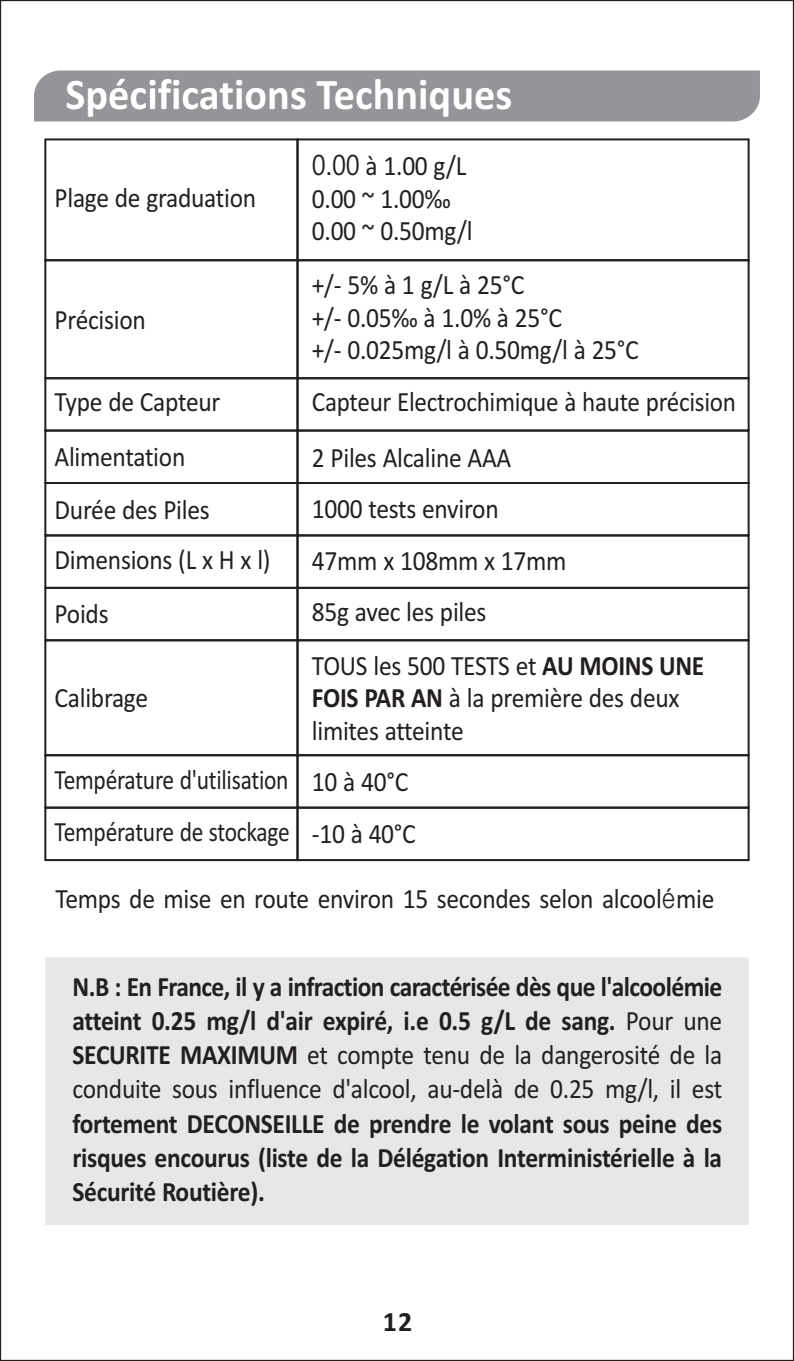
<style>
.page{position:relative;width:794px;height:1361px;background:#fff}
.page>*{position:absolute;margin:0;border:0;box-sizing:border-box;transform-origin:0 0}
.t1{font:700 44px "Calibri";color:#fff;scale:.96 1}
.t2{font:28px/32.4px "Calibri";letter-spacing:-.01em;color:#231f20;scale:.91 1}
.t3{font:700 28px/34px "Calibri";letter-spacing:-.01em;color:#231f20;text-align:justify;scale:.91 1}
.t4{font:28px/52.4px "Calibri";letter-spacing:-.01em;color:#231f20;scale:.84 1}
.t5{font:700 28px "Calibri";letter-spacing:-.01em;color:#231f20}
.s1{font-family:"Malgun Gothic"}
.s2{font-family:"Arial Unicode MS"}
.s3{font-weight:700}
.s4{font-family:"Gulim"}
.s5{font-weight:400}
</style>
<div class="page">
<div style="left:34px;top:70px;width:726px;height:51px;background:#939598"></div>
<svg style="left:44px;top:138px;width:706px;height:724px"></svg>
<div style="left:45px;top:957px;width:703px;height:268px;background:#e6e7e9"></div>
<h1 class="t1" style="left:66px;top:76px;width:467px">Spécifications Techniques</h1>
<p class="t2" style="left:55px;top:184px;width:223px">Plage de graduation</p>
<p class="t2" style="left:55px;top:305px;width:102px">Précision</p>
<p class="t2" style="left:55px;top:378px;width:239px;line-height:52.4px">Type de Capteur<br>Alimentation<br>Durée des Piles<br>Dimensions (L x H x l)</p>
<p class="t2" style="left:55px;top:600px;width:61px">Poids</p>
<p class="t2" style="left:55px;top:684px;width:104px">Calibrage</p>
<p class="t4" style="left:55px;top:755px;width:282px">Température d'utilisation<br>Température de stockage</p>
<p class="t2" style="left:312px;top:152px;width:178px"><span class="s1">0</span><span class="s2">.</span><span class="s1">00</span> à 1.00 g/L<br>0.00 ~ 1.00‰<br>0.00 ~ 0.50mg/l</p>
<p class="t2" style="left:312px;top:271px;width:337px">+/- 5% à 1 g/L à 25°C<br>+/- 0.05‰ à 1.0% à 25°C<br>+/- 0.025mg/l 0.50mg/l 25</p>
<p class="t2" style="left:312px;top:326px;width:468px;line-height:52px;text-indent:262px">à °C<br>Capteur Electrochimique à haute précision</p>
<p class="t2" style="left:312px;top:434px;width:433px;line-height:52px">2 Piles Alcaline AAA<br>1000 tests environ<br>47mm x 108mm x 17mm<br>85g avec les piles<br>TOUS les 500 TESTS et <span class="s3">AU MOINS UNE</span></p>
<p class="t2" style="left:312px;top:684px;width:405px"><span class="s3">FOIS PAR AN</span> à la première des deux limites atteinte</p>
<p class="t2" style="left:312px;top:757px;width:116px;line-height:52.4px">10 à 40°C -10 à 40°C</p>
<p class="t2" style="left:458px;top:336px;width:15px">à</p>
<p class="t2" style="left:56px;top:885px;width:725px">Temps de mise en route environ 15 secondes selon alcool<span class="s4">é</span>mie</p>
<p class="t3" style="left:72px;top:972px;width:715px">N.B : En France, il y a infraction caractérisée dès que l'alcoolémie atteint 0.25 mg/l d'air expiré, i.e 0.5 g/L de sang. <span class="s5">Pour une </span>SECURITE MAXIMUM <span class="s5">et compte tenu de la dangerosité de la conduite sous influence d'alcool, au-delà de 0.25 mg/l, il est</span></p>
<p class="t3" style="left:72px;top:1108px;width:715px">fortement DECONSEILLE de prendre le volant sous peine des risques encourus (liste de la Délégation Interministérielle à la Sécurité Routière).</p>
<p class="t5" style="left:383px;top:1309px;width:31px">12</p>
</div>
